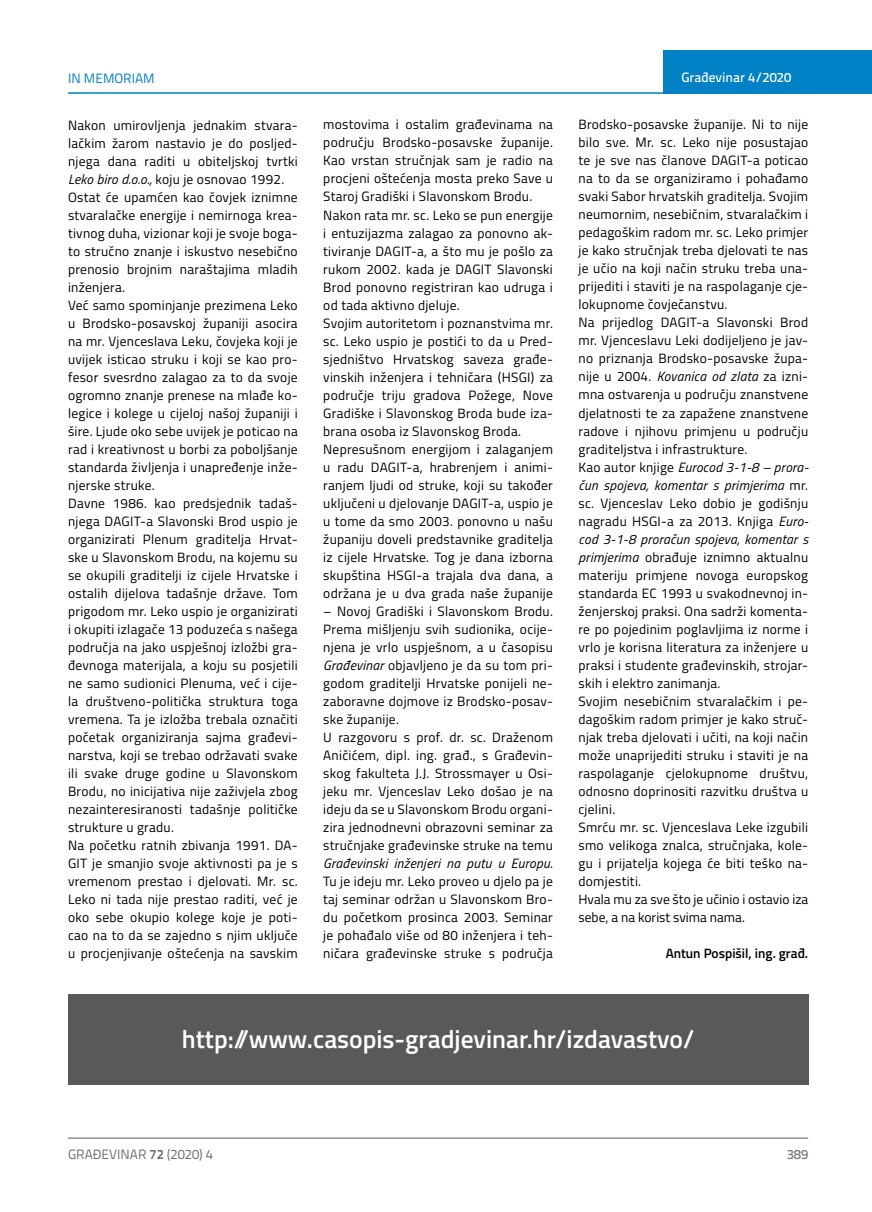
<style>
.page{position:relative;width:872px;height:1212px;background:#fff}
.page>*{position:absolute;margin:0;border:0;box-sizing:border-box;transform-origin:0 0}
.t1{font:600 25.5px "Titillium";color:#fff}
.t2{font:13.5px/18px "Titillium";letter-spacing:.02em;color:#000}
.t3{font:600 13.5px "Titillium";color:#000}
.t4{font:13.5px "Titillium Text 22 L";color:#6d6e71}
.t5{font:500 13.5px "Titillium Text 22 L";color:#fff}
.t6{font:13.5px "Titillium Text 22 L";color:#0081c6}
.t7{font:500 13.5px "Titillium Text 22 L";color:#797a7d}
.s1{font-style:italic}
.s2{font-weight:700}
</style>
<div class="page">
<div style="left:663px;top:50px;width:209px;height:44px;background:#0081c6"></div>
<hr style="left:68px;top:92px;width:804px;height:2px;background:#0081c6">
<hr style="left:68px;top:1138px;width:740px;height:1px;background:#58595b">
<div style="left:68px;top:994px;width:740px;height:90px;background:#58595b"></div>
<p class="t6" style="left:68px;top:68px;width:88px">IN MEMORIAM</p>
<p class="t5" style="left:681px;top:67px;width:111px">Građevinar 4/2020</p>
<p class="t2" style="left:68px;top:115px;width:231px">Nakon umirovljenja jednakim stvara&shy;lačkim žarom nastavio je do posljed&shy;njega dana raditi u obiteljskoj tvrtki <span class="s1">Leko biro d.o.o.,</span> koju je osnovao 1992.<br>Ostat će upamćen kao čovjek iznimne stvaralačke energije i nemirnoga krea&shy;tivnog duha, vizionar koji je svoje boga&shy;to stručno znanje i iskustvo nesebično prenosio brojnim naraštajima mladih inženjera.<br>Već samo spominjanje prezimena Leko u Brodsko-posavskoj županiji asocira na mr. Vjenceslava Leku, čovjeka koji je uvijek isticao struku i koji se kao pro&shy;fesor svesrdno zalagao za to da svoje ogromno znanje prenese na mlađe ko&shy;legice i kolege u cijeloj našoj županiji i šire. Ljude oko sebe uvijek je poticao na rad i kreativnost u borbi za poboljšanje standarda življenja i unapređenje inže&shy;njerske struke.<br>Davne 1986. kao predsjednik tadaš&shy;njega DAGIT-a Slavonski Brod uspio je organizirati Plenum graditelja Hrvat&shy;ske u Slavonskom Brodu, na kojemu su se okupili graditelji iz cijele Hrvatske i ostalih dijelova tadašnje države. Tom prigodom mr. Leko uspio je organizirati i okupiti izlagače 13 poduzeća s našega područja na jako uspješnoj izložbi gra&shy;đevnoga materijala, a koju su posjetili ne samo sudionici Plenuma, već i cije&shy;la društveno-politička struktura toga vremena. Ta je izložba trebala označiti početak organiziranja sajma građevi&shy;narstva, koji se trebao održavati svake ili svake druge godine u Slavonskom Brodu, no inicijativa nije zaživjela zbog nezainteresiranosti tadašnje političke strukture u gradu.<br>Na početku ratnih zbivanja 1991. DA-GIT je smanjio svoje aktivnosti pa je s vremenom prestao i djelovati. Mr. sc.<br>Leko ni tada nije prestao raditi, već je oko sebe okupio kolege koje je poti&shy;cao na to da se zajedno s njim uključe u procjenjivanje oštećenja na savskim</p>
<p class="t2" style="left:323px;top:115px;width:231px">mostovima i ostalim građevinama na području Brodsko-posavske županije.<br>Kao vrstan stručnjak sam je radio na procjeni oštećenja mosta preko Save u Staroj Gradiški i Slavonskom Brodu.<br>Nakon rata mr. sc. Leko se pun energije i entuzijazma zalagao za ponovno ak&shy;tiviranje DAGIT-a, a što mu je pošlo za rukom 2002. kada je DAGIT Slavonski Brod ponovno registriran kao udruga i od tada aktivno djeluje.<br>Svojim autoritetom i poznanstvima mr. sc. Leko uspio je postići to da u Pred&shy;sjedništvo Hrvatskog saveza građe&shy;vinskih inženjera i tehničara (HSGI) za područje triju gradova Požege, Nove Gradiške i Slavonskog Broda bude iza&shy;brana osoba iz Slavonskog Broda.<br>Nepresušnom energijom i zalaganjem u radu DAGIT-a, hrabrenjem i animi&shy;ranjem ljudi od struke, koji su također uključeni u djelovanje DAGIT-a, uspio je u tome da smo 2003. ponovno u našu županiju doveli predstavnike graditelja iz cijele Hrvatske. Tog je dana izborna skupština HSGI-a trajala dva dana, a održana je u dva grada naše županije</p>
<p class="t2" style="left:578px;top:115px;width:231px">Brodsko-posavske županije. Ni to nije bilo sve. Mr. sc. Leko nije posustajao te je sve nas članove DAGIT-a poticao na to da se organiziramo i pohađamo svaki Sabor hrvatskih graditelja. Svojim neumornim, nesebičnim, stvaralačkim i pedagoškim radom mr. sc. Leko primjer je kako stručnjak treba djelovati te nas je učio na koji način struku treba una&shy;prijediti i staviti je na raspolaganje cje&shy;lokupnome čovječanstvu.<br>Na prijedlog DAGIT-a Slavonski Brod mr. Vjenceslavu Leki dodijeljeno je jav&shy;no priznanja Brodsko-posavske župa&shy;nije u 2004. <span class="s1">Kovanica od zlata</span> za izni&shy;mna ostvarenja u području znanstvene djelatnosti te za zapažene znanstvene radove i njihovu primjenu u području graditeljstva i infrastrukture.<br>Kao autor knjige <span class="s1">Eurocod 3-1-8 – prora&shy;čun spojeva, komentar s primjerima</span> mr. sc. Vjenceslav Leko dobio je godišnju nagradu HSGI-a za 2013. Knjiga <span class="s1">Euro&shy;cod 3-1-8 proračun spojeva, komentar s primjerima</span> obrađuje iznimno aktualnu materiju primjene novoga europskog standarda EC 1993 u svakodnevnoj in&shy;ženjerskoj praksi. Ona sadrži komenta&shy;re po pojedinim poglavljima iz norme i vrlo je korisna literatura za inženjere u praksi i studente građevinskih, strojar&shy;skih i elektro zanimanja.<br>Svojim nesebičnim stvaralačkim i pe&shy;dagoškim radom primjer je kako struč&shy;njak treba djelovati i učiti, na koji način može unaprijediti struku i staviti je na raspolaganje cjelokupnome društvu, odnosno doprinositi razvitku društva u cjelini.<br>Smrću mr. sc. Vjenceslava Leke izgubili smo velikoga znalca, stručnjaka, kole&shy;gu i prijatelja kojega će biti teško na&shy;domjestiti.<br>Hvala mu za sve što je učinio i ostavio iza sebe, a na korist svima nama.</p>
<p class="t3" style="left:665px;top:943px;width:144px">Antun Pospišil, ing. građ.</p>
<p class="t2" style="left:323px;top:601px;width:231px">– Novoj Gradiški i Slavonskom Brodu.<br>Prema mišljenju svih sudionika, ocije&shy;njena je vrlo uspješnom, a u časopisu <span class="s1">Građevinar</span> objavljeno je da su tom pri&shy;godom graditelji Hrvatske ponijeli ne&shy;zaboravne dojmove iz Brodsko-posav&shy;ske županije.<br>U razgovoru s prof. dr. sc. Draženom Aničićem, dipl. ing. građ., s Građevin&shy;skog fakulteta J.J. Strossmayer u Osi&shy;jeku mr. Vjenceslav Leko došao je na ideju da se u Slavonskom Brodu organi&shy;zira jednodnevni obrazovni seminar za stručnjake građevinske struke na temu <span class="s1">Građevinski inženjeri na putu u Europu</span>.<br>Tu je ideju mr. Leko proveo u djelo pa je taj seminar održan u Slavonskom Bro&shy;du početkom prosinca 2003. Seminar je pohađalo više od 80 inženjera i teh&shy;ničara građevinske struke s područja</p>
<h1 class="t1" style="left:182px;top:1020px;width:514px">http://www.casopis-gradjevinar.hr/izdavastvo/</h1>
<p class="t4" style="left:68px;top:1144px;width:146px">GRAĐEVINAR <span class="s2">72</span> (2020) 4</p>
<p class="t7" style="left:786px;top:1144px;width:23px">389</p>
</div>
